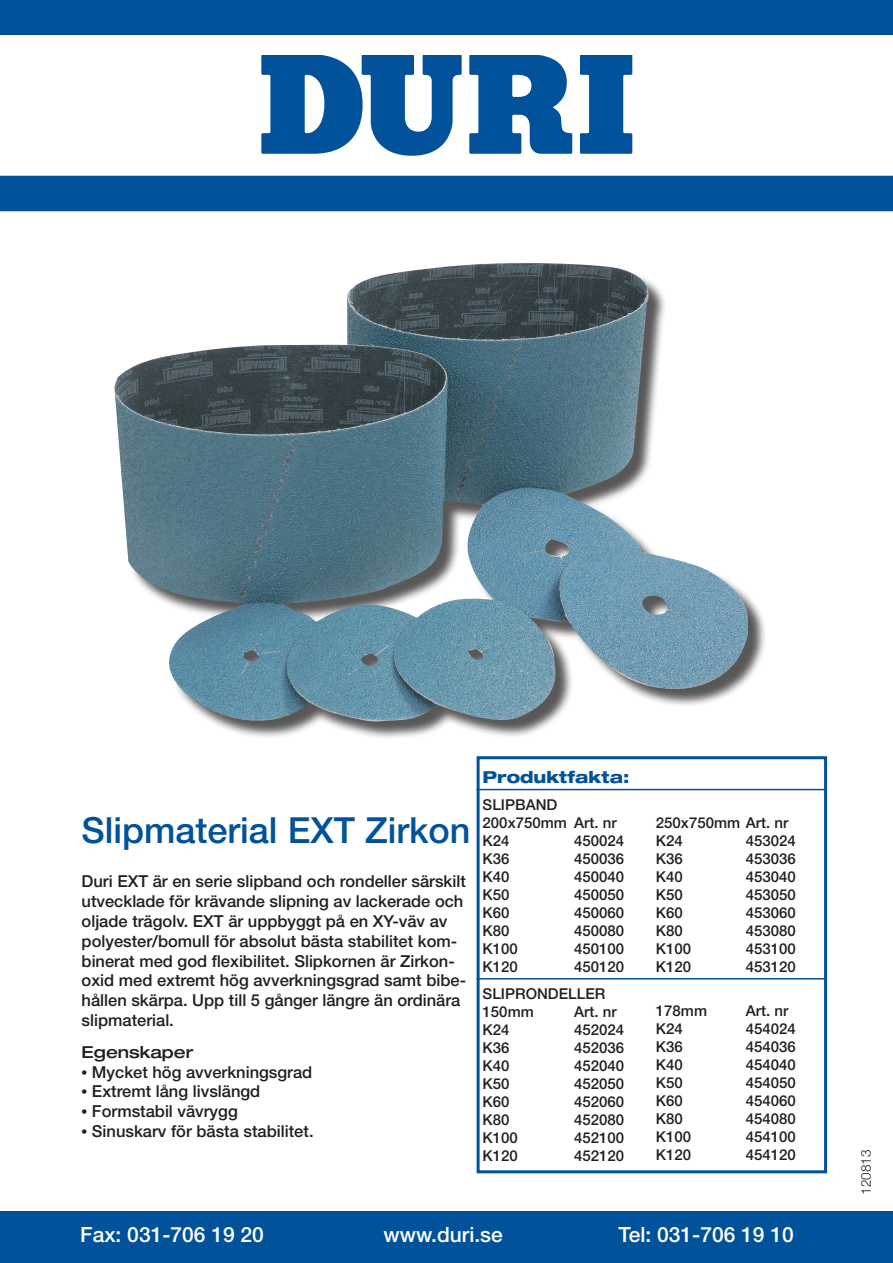
<style>
.page{position:relative;width:893px;height:1263px;background:#fff}
.page>*{position:absolute;margin:0;border:0;box-sizing:border-box;transform-origin:0 0}
.t1{font:500 36px "Helvetica Neue";color:#01529b}
.t2{font:500 21px "Helvetica Neue";color:#fff}
.t3{font:500 16.5px/19.8px "Helvetica Neue";color:#231f20}
.t4{font:800 expanded 16.5px "Helvetica Neue";color:#01529b}
.t5{font:500 expanded 16.5px "Helvetica Neue";color:#231f20}
.t6{font:500 15px/18px "Helvetica Neue";color:#231f20}
.t7{font:300 13.5px "Helvetica Neue";color:#231f20}
.s1{font-family:"Times";font-weight:400}
</style>
<div class="page">
<div style="left:0;top:1211px;width:893px;height:52px;background:#01529a"></div>
<div style="left:0;top:0;width:893px;height:35px;background:#01529a"></div>
<svg style="left:261px;top:55px;width:371px;height:100px"></svg>
<div style="left:0;top:176px;width:893px;height:35px;background:#01529a"></div>
<div style="left:477px;top:756px;width:350px;height:417px;border:3px solid #01529b"></div>
<hr style="left:477px;top:789px;width:348px;height:1px;background:#01529b">
<div style="left:116px;top:265px;width:650px;height:475px;background:#231f20;opacity:.75"></div>
<img style="left:114px;top:263px;width:634px;height:466px">
<hr style="left:477px;top:978px;width:348px;height:1px;background:#01529b">
<h1 class="t1" style="left:82px;top:808px;width:390px">Slipmaterial EXT Zirkon</h1>
<p class="t3" style="left:82px;top:871px;width:386px">Duri EXT är en serie slipband och rondeller särskilt utvecklade för krävande slipning av lackerade och oljade trägolv. EXT är uppbyggt på en XY-väv av polyester/bomull för absolut bästa stabilitet kom&shy;binerat med god flexibilitet. Slipkornen är Zirkon&shy;oxid med extremt hög avverkningsgrad samt bibe&shy;hållen skärpa. Upp till 5 gånger längre än ordinära slipmaterial.</p>
<p class="t5" style="left:82px;top:1042px;width:113px">Egenskaper</p>
<p class="t3" style="left:82px;top:1062px;width:232px"><span class="s1">•</span> Mycket hög avverkningsgrad</p>
<p class="t3" style="left:82px;top:1081px;width:180px"><span class="s1">•</span> Extremt lång livslängd</p>
<p class="t3" style="left:82px;top:1101px;width:158px"><span class="s1">•</span> Formstabil vävrygg</p>
<p class="t3" style="left:82px;top:1121px;width:233px"><span class="s1">•</span> Sinuskarv för bästa stabilitet.</p>
<p class="t4" style="left:483px;top:766px;width:148px">Produktfakta:</p>
<p class="t6" style="left:483px;top:795px;width:136px">SLIPBAND<br>200x750mm Art. nr<br>K24</p>
<p class="t6" style="left:574px;top:831px;width:52px">450024</p>
<p class="t6" style="left:656px;top:814px;width:134px">250x750mm Art. nr<br>K24</p>
<p class="t6" style="left:746px;top:832px;width:52px">453024</p>
<p class="t6" style="left:483px;top:849px;width:28px">K36</p>
<p class="t6" style="left:574px;top:849px;width:52px">450036</p>
<p class="t6" style="left:483px;top:867px;width:28px">K40</p>
<p class="t6" style="left:574px;top:867px;width:52px">450040</p>
<p class="t6" style="left:483px;top:885px;width:28px">K50</p>
<p class="t6" style="left:574px;top:885px;width:52px">450050</p>
<p class="t6" style="left:483px;top:903px;width:28px">K60</p>
<p class="t6" style="left:574px;top:903px;width:52px">450060</p>
<p class="t6" style="left:483px;top:921px;width:28px">K80</p>
<p class="t6" style="left:574px;top:921px;width:52px">450080</p>
<p class="t6" style="left:483px;top:939px;width:37px">K100</p>
<p class="t6" style="left:574px;top:939px;width:52px">450100</p>
<p class="t6" style="left:483px;top:957px;width:37px">K120</p>
<p class="t6" style="left:656px;top:850px;width:28px">K36</p>
<p class="t6" style="left:746px;top:850px;width:52px">453036</p>
<p class="t6" style="left:656px;top:868px;width:28px">K40</p>
<p class="t6" style="left:746px;top:868px;width:52px">453040</p>
<p class="t6" style="left:656px;top:886px;width:28px">K50</p>
<p class="t6" style="left:746px;top:886px;width:52px">453050</p>
<p class="t6" style="left:656px;top:904px;width:28px">K60</p>
<p class="t6" style="left:746px;top:904px;width:52px">453060</p>
<p class="t6" style="left:656px;top:922px;width:28px">K80</p>
<p class="t6" style="left:746px;top:922px;width:52px">453080</p>
<p class="t6" style="left:656px;top:940px;width:37px">K100</p>
<p class="t6" style="left:746px;top:940px;width:52px">453100</p>
<p class="t6" style="left:656px;top:958px;width:37px">K120</p>
<p class="t6" style="left:746px;top:958px;width:52px">453120</p>
<p class="t6" style="left:656px;top:1001px;width:53px">178mm</p>
<p class="t6" style="left:746px;top:1001px;width:44px">Art. nr</p>
<p class="t6" style="left:656px;top:1019px;width:28px">K24</p>
<p class="t6" style="left:746px;top:1019px;width:52px">454024</p>
<p class="t6" style="left:656px;top:1037px;width:28px">K36</p>
<p class="t6" style="left:746px;top:1037px;width:52px">454036</p>
<p class="t6" style="left:656px;top:1055px;width:28px">K40</p>
<p class="t6" style="left:746px;top:1055px;width:52px">454040</p>
<p class="t6" style="left:656px;top:1073px;width:28px">K50</p>
<p class="t6" style="left:746px;top:1073px;width:52px">454050</p>
<p class="t6" style="left:656px;top:1091px;width:28px">K60</p>
<p class="t6" style="left:746px;top:1091px;width:52px">454060</p>
<p class="t6" style="left:656px;top:1109px;width:28px">K80</p>
<p class="t6" style="left:746px;top:1109px;width:52px">454080</p>
<p class="t6" style="left:656px;top:1127px;width:37px">K100</p>
<p class="t6" style="left:746px;top:1127px;width:52px">454100</p>
<p class="t6" style="left:656px;top:1145px;width:37px">K120</p>
<p class="t6" style="left:746px;top:1145px;width:52px">454120</p>
<p class="t6" style="left:483px;top:952px;width:143px;line-height:27px;text-indent:92px">450120<br>SLIPRONDELLER</p>
<p class="t6" style="left:483px;top:1002px;width:53px">150mm</p>
<p class="t6" style="left:574px;top:1002px;width:44px">Art. nr</p>
<p class="t6" style="left:483px;top:1020px;width:28px">K24</p>
<p class="t6" style="left:574px;top:1020px;width:52px">452024</p>
<p class="t6" style="left:483px;top:1038px;width:28px">K36</p>
<p class="t6" style="left:574px;top:1038px;width:52px">452036</p>
<p class="t6" style="left:483px;top:1056px;width:28px">K40</p>
<p class="t6" style="left:574px;top:1056px;width:52px">452040</p>
<p class="t6" style="left:483px;top:1074px;width:28px">K50</p>
<p class="t6" style="left:574px;top:1074px;width:52px">452050</p>
<p class="t6" style="left:483px;top:1092px;width:28px">K60</p>
<p class="t6" style="left:574px;top:1092px;width:52px">452060</p>
<p class="t6" style="left:483px;top:1110px;width:28px">K80</p>
<p class="t6" style="left:574px;top:1110px;width:52px">452080</p>
<p class="t6" style="left:483px;top:1128px;width:37px">K100</p>
<p class="t6" style="left:574px;top:1128px;width:52px">452100</p>
<p class="t6" style="left:483px;top:1146px;width:37px">K120</p>
<p class="t6" style="left:574px;top:1146px;width:52px">452120</p>
<p class="t7" style="left:858px;top:1195px;width:47px;rotate:-90deg">120813</p>
<p class="t2" style="left:80px;top:1222px;width:185px">Fax: 031-706 19 20</p>
<p class="t2" style="left:383px;top:1222px;width:121px">www.duri.se</p>
<p class="t2" style="left:619px;top:1222px;width:177px">Tel: 031-706 19 10</p>
</div>
